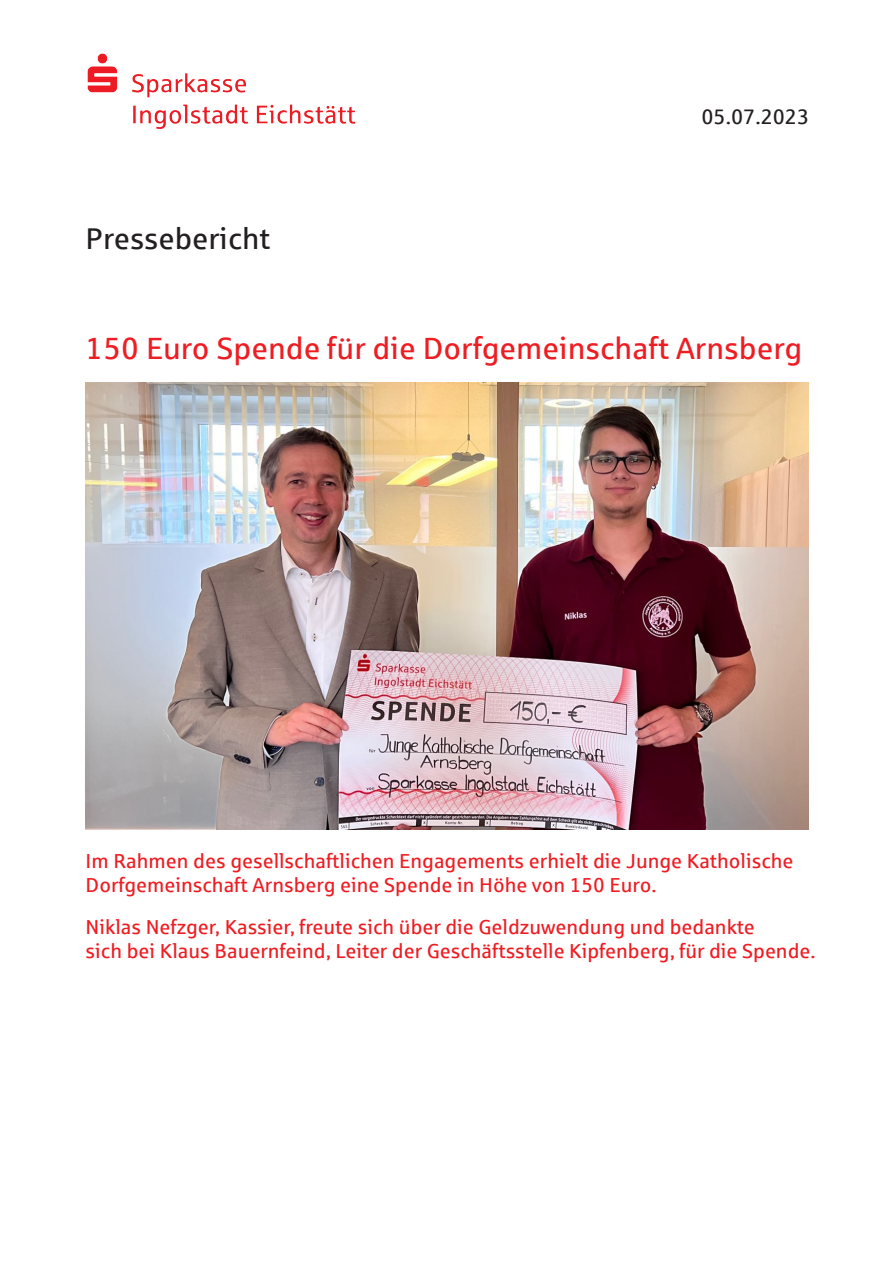
<style>
.page{position:relative;width:894px;height:1263px;background:#fff}
.page>*{position:absolute;margin:0;border:0;box-sizing:border-box;transform-origin:0 0}
.t1{font:30.75px "Sparkasse Rg";color:#ee1d23}
.t2{font:30px "Sparkasse Rg";color:#231f20}
.t3{font:21px "Sparkasse Rg";color:#231f20}
.t4{font:20.25px/24px "Sparkasse Rg";color:#ee1d23}
</style>
<div class="page">
<img style="left:88px;top:53px;width:268px;height:75px">
<img style="left:86px;top:383px;width:722px;height:446px">
<h2 class="t2" style="left:86px;top:227px;width:186px">Pressebericht</h2>
<p class="t3" style="left:701px;top:108px;width:109px">05.07.2023</p>
<h1 class="t1" style="left:86px;top:336px;width:718px">150 Euro Spende für die Dorfgemeinschaft Arnsberg</h1>
<p class="t4" style="left:86px;top:850px;width:709px">Im Rahmen des gesellschaftlichen Engagements erhielt die Junge Katholische<br>Dorfgemeinschaft Arnsberg eine Spende in Höhe von 150 Euro.</p>
<p class="t4" style="left:86px;top:916px;width:731px">Niklas Nefzger, Kassier, freute sich über die Geldzuwendung und bedankte<br>sich bei Klaus Bauernfeind, Leiter der Geschäftsstelle Kipfenberg, für die Spende.</p>
</div>
